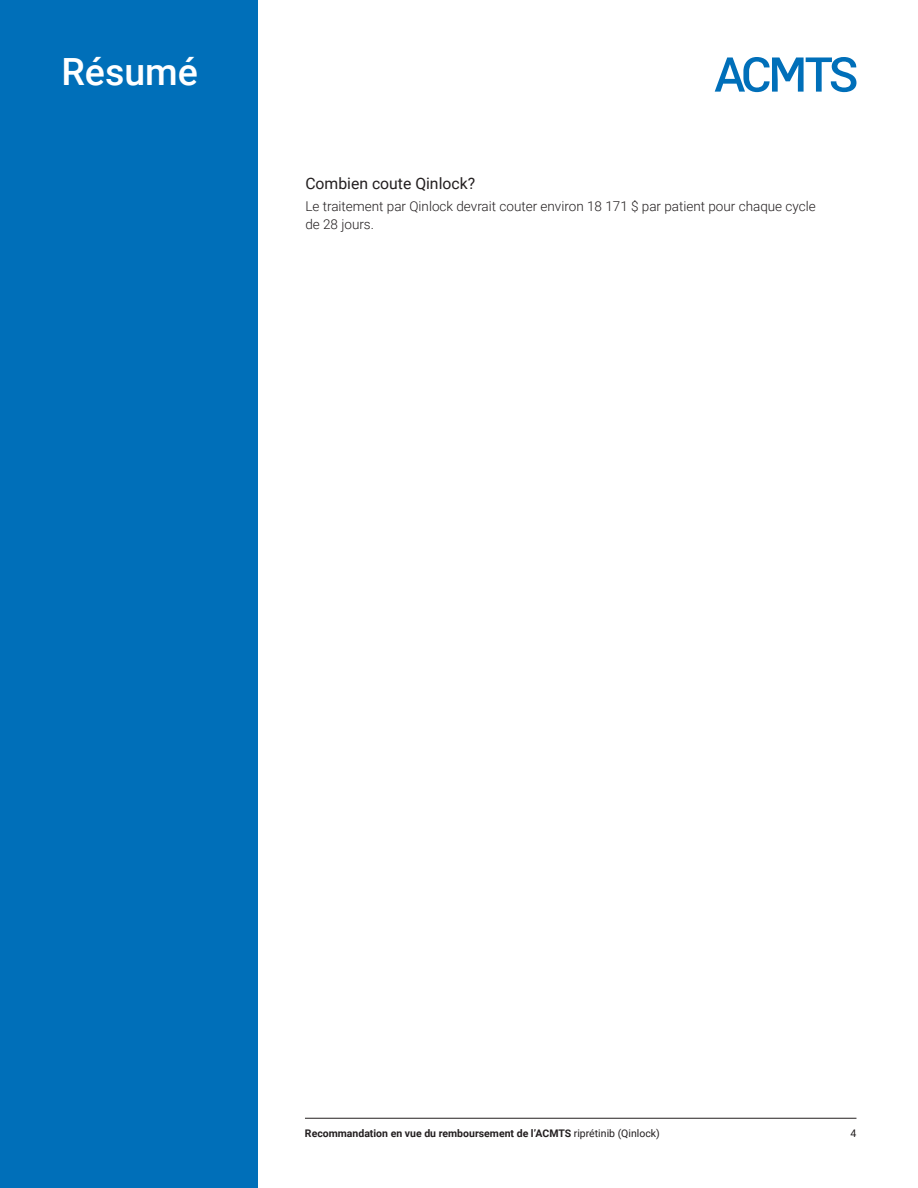
<style>
.page{position:relative;width:918px;height:1188px;background:#fff}
.page>*{position:absolute;margin:0;border:0;box-sizing:border-box;transform-origin:0 0}
.t1{font:500 37.5px "Roboto";color:#fff}
.t2{font:15.75px "Roboto";color:#231f20}
.t3{font:300 13.5px/18px "Roboto";color:#231f20}
.t4{font:700 10.5px "Roboto";color:#231f20}
.t5{font:10.5px "Roboto";color:#231f20}
.s1{font-weight:400}
</style>
<div class="page">
<svg style="left:715px;top:57px;width:141px;height:35px"></svg>
<div style="left:0;top:0;width:257px;height:1188px;background:#006fb9"></div>
<hr style="left:305px;top:1118px;width:551px;height:1px;background:#231f20">
<h1 class="t1" style="left:62px;top:46px;width:138px">Résumé</h1>
<p class="t2" style="left:305px;top:172px;width:171px">Combien coute Qinlock?</p>
<p class="t3" style="left:305px;top:197px;width:512px">Le traitement par Qinlock devrait couter environ 18 171 $ par patient pour chaque cycle de 28 jours.</p>
<p class="t4" style="left:305px;top:1126px;width:356px">Recommandation en vue du remboursement de l’ACMTS <span class="s1">riprétinib (Qinlock)</span></p>
<p class="t5" style="left:851px;top:1126px;width:7px">4</p>
</div>
